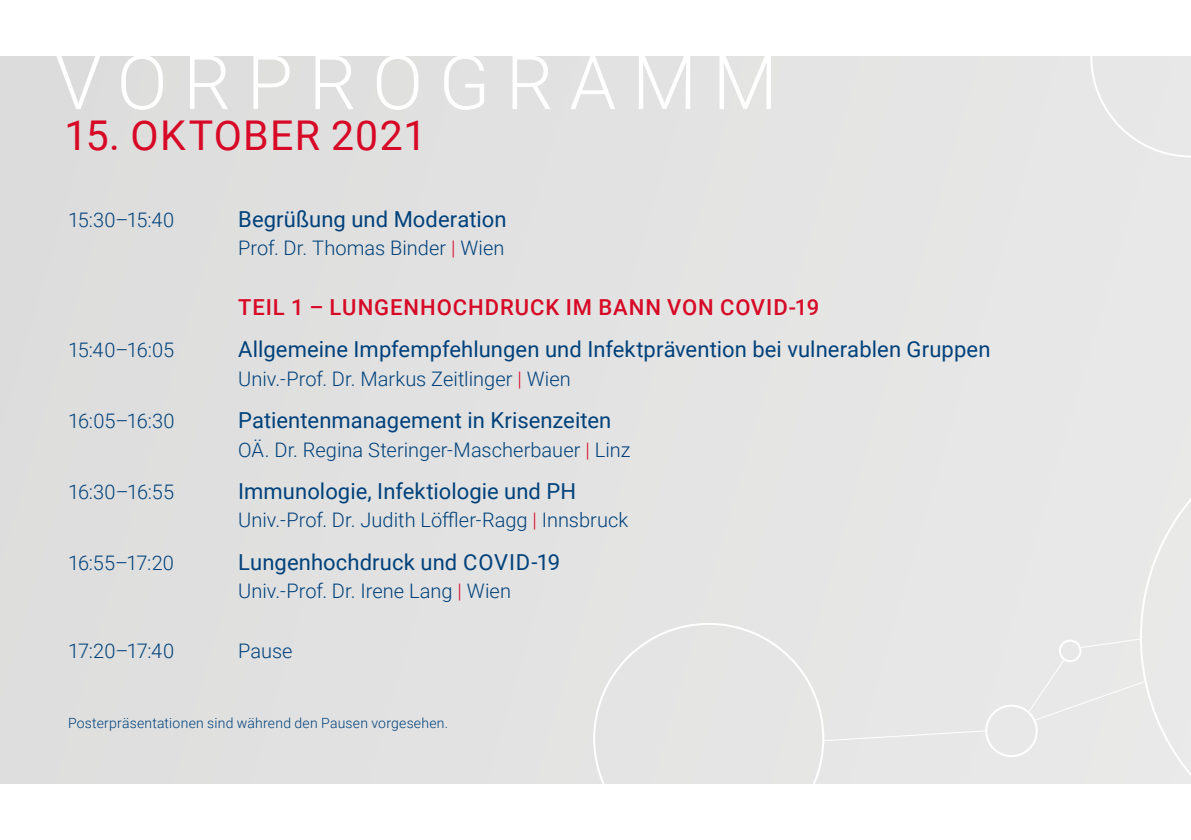
<style>
.page{position:relative;width:1191px;height:840px;background:#fff}
.page>*{position:absolute;margin:0;border:0;box-sizing:border-box;transform-origin:0 0}
.t1{font:300 75px "Roboto";letter-spacing:.21em;color:#fff}
.t2{font:41px "Roboto";letter-spacing:.03em;color:#d70926}
.t3{font:22px "Roboto";letter-spacing:.005em;color:#00417b}
.t4{font:500 22px "Roboto";letter-spacing:.045em;color:#d70926}
.t5{font:300 20px "Roboto";color:#00417b}
.t6{font:300 14px "Roboto";letter-spacing:.015em;color:#00417b}
.s1{color:#d70926}
</style>
<div class="page">
<div style="left:0;top:57px;width:1191px;height:725px;background:#e2e2e2"></div>
<svg style="left:593px;top:623px;width:231px;height:161px"></svg>
<div style="left:985px;top:704px;width:52px;height:52px;border:2px solid #fff;border-radius:50%"></div>
<svg style="left:823px;top:729px;width:163px;height:12px"></svg>
<svg style="left:1027px;top:498px;width:164px;height:286px"></svg>
<svg style="left:1090px;top:56px;width:101px;height:101px"></svg>
<h1 class="t1" style="left:55px;top:30px;width:724px">VORPROGRAMM</h1>
<h2 class="t2" style="left:65px;top:107px;width:363px">15. OKTOBER 2021</h2>
<p class="t5" style="left:68px;top:206px;width:108px">15:30–15:40</p>
<p class="t3" style="left:238px;top:204px;width:270px">Begrüßung und Moderation</p>
<p class="t5" style="left:238px;top:234px;width:268px">Prof. Dr. Thomas Binder <span class="s1">|</span> Wien</p>
<p class="t4" style="left:238px;top:291px;width:582px">TEIL 1 – LUNGENHOCHDRUCK IM BANN VON COVID-19</p>
<p class="t5" style="left:68px;top:336px;width:108px">15:40–16:05</p>
<p class="t3" style="left:238px;top:334px;width:754px">Allgemeine Impfempfehlungen und Infektprävention bei vulnerablen Gruppen</p>
<p class="t5" style="left:238px;top:364px;width:334px">Univ.-Prof. Dr. Markus Zeitlinger <span class="s1">|</span> Wien</p>
<p class="t5" style="left:68px;top:407px;width:108px">16:05–16:30</p>
<p class="t3" style="left:238px;top:404px;width:375px">Patientenmanagement in Krisenzeiten</p>
<p class="t5" style="left:238px;top:435px;width:394px">OÄ. Dr. Regina Steringer-Mascherbauer <span class="s1">|</span> Linz</p>
<p class="t5" style="left:68px;top:477px;width:107px">16:30–16:55</p>
<p class="t3" style="left:238px;top:475px;width:339px">Immunologie, Infektiologie und PH</p>
<p class="t5" style="left:238px;top:506px;width:392px">Univ.-Prof. Dr. Judith Löffler-Ragg <span class="s1">|</span> Innsbruck</p>
<p class="t5" style="left:68px;top:548px;width:107px">16:55–17:20</p>
<p class="t3" style="left:238px;top:546px;width:323px">Lungenhochdruck und COVID-19</p>
<p class="t5" style="left:238px;top:576px;width:274px">Univ.-Prof. Dr. Irene Lang <span class="s1">|</span> Wien</p>
<p class="t5" style="left:68px;top:636px;width:108px">17:20–17:40</p>
<p class="t5" style="left:238px;top:636px;width:56px">Pause</p>
<p class="t6" style="left:68px;top:712px;width:382px">Posterpräsentationen sind während den Pausen vorgesehen.</p>
</div>
